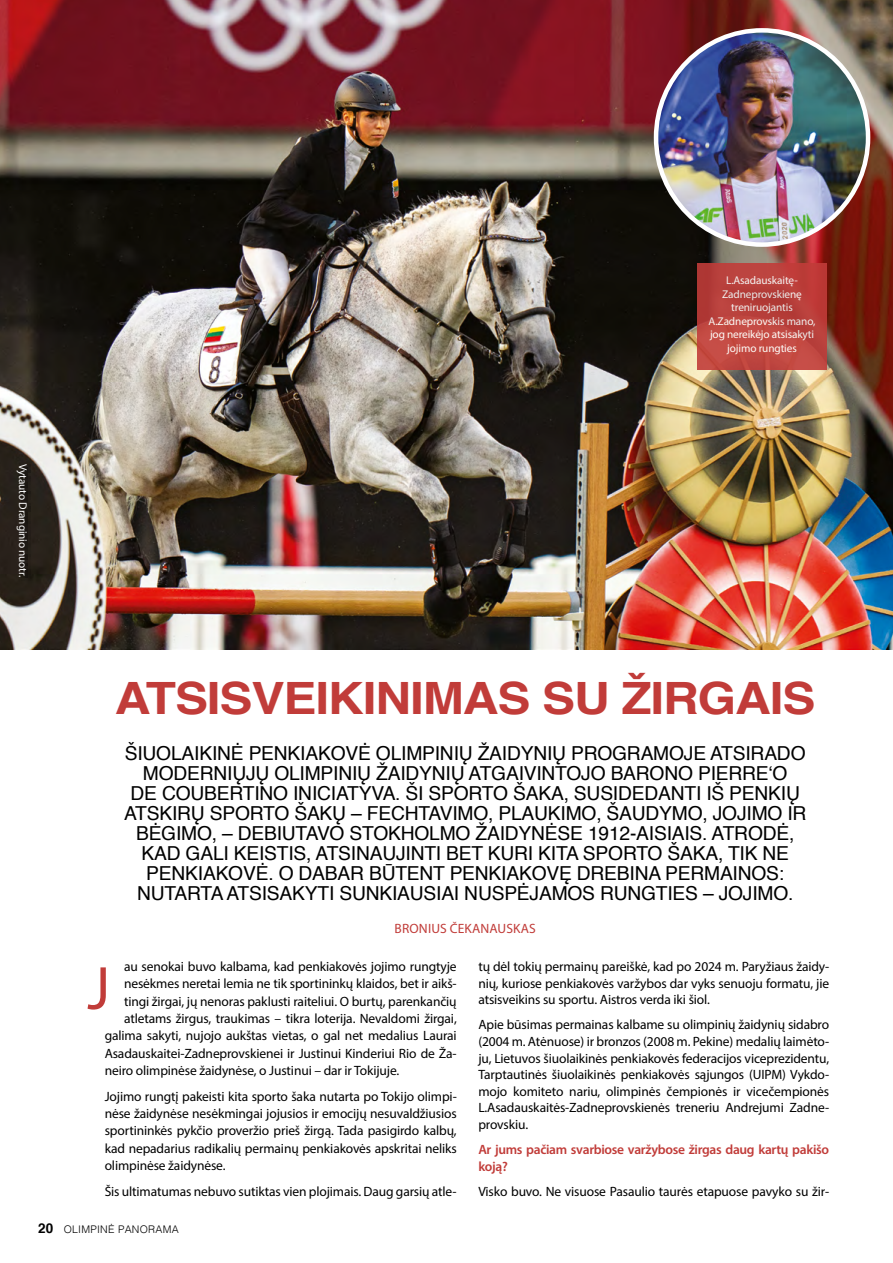
<style>
.page{position:relative;width:893px;height:1263px;background:#fff}
.page>*{position:absolute;margin:0;border:0;box-sizing:border-box;transform-origin:0 0}
.t1{font:61.5px "Myriad Pro";color:#c13c39}
.t2{font:700 44.55px "Helvetica";letter-spacing:-.02em;color:#c13c39;scale:1.11 1}
.t3{font:19.2px/20.1px "Helvetica";letter-spacing:-.01em;color:#000;text-align:center}
.t4{font:13.5px/16.6px "Myriad Pro";letter-spacing:-.01em;color:#000;text-align:justify}
.t5{font:600 13.5px/16.6px "Myriad Pro";letter-spacing:-.02em;color:#c13c39}
.t6{font:13.5px "Myriad Pro";letter-spacing:.01em;color:#c13c39}
.t7{font:11.25px/13.5px "Myriad Pro";letter-spacing:-.01em;color:#fff;text-align:center}
.t8{font:300 10.5px "Helvetica";letter-spacing:.025em;color:#000}
.s1{font-weight:700;font-size:13.5px}
</style>
<div class="page">
<img style="left:0;top:0;width:893px;height:649px">
<div style="left:17px;top:464px;width:13px;height:116px;background:#1f1a15"></div>
<div style="left:697px;top:264px;width:130px;height:106px;background:linear-gradient(to right,#bc453f,#bd413c)"></div>
<img style="left:656px;top:30px;width:212px;height:215px">
<p class="t7" style="left:709px;top:273px;width:108px">L.Asadauskaitę-<br>Zadneprovskienę treniruojantis<br>A.Zadneprovskis mano, jog nereikėjo atsisakyti jojimo rungties</p>
<p class="t7" style="left:30px;top:464px;width:115px;rotate:90deg">Vytauto Dranginio nuotr.</p>
<h2 class="t2" style="left:115px;top:662px;width:633px">ATSISVEIKINIMAS SU ŽIRGAIS</h2>
<p class="t3" style="left:124px;top:743px;width:684px">ŠIUOLAIKINĖ PENKIAKOVĖ OLIMPINIŲ ŽAIDYNIŲ PROGRAMOJE ATSIRADO MODERNIŲJŲ OLIMPINIŲ ŽAIDYNIŲ ATGAIVINTOJO BARONO PIERRE‘O<br>DE COUBERTINO INICIATYVA. ŠI SPORTO ŠAKA, SUSIDEDANTI IŠ PENKIŲ ATSKIRŲ SPORTO ŠAKŲ – FECHTAVIMO, PLAUKIMO, ŠAUDYMO, JOJIMO IR BĖGIMO, – DEBIUTAVO STOKHOLMO ŽAIDYNĖSE 1912-AISIAIS. ATRODĖ, KAD GALI KEISTIS, ATSINAUJINTI BET KURI KITA SPORTO ŠAKA, TIK NE PENKIAKOVĖ. O DABAR BŪTENT PENKIAKOVĘ DREBINA PERMAINOS:<br>NUTARTA ATSISAKYTI SUNKIAUSIAI NUSPĖJAMOS RUNGTIES – JOJIMO.</p>
<p class="t6" style="left:395px;top:920px;width:143px">BRONIUS ČEKANAUSKAS</p>
<p class="t4" style="left:124px;top:958px;width:334px">au senokai buvo kalbama, kad penkiakovės jojimo rungtyje</p>
<p class="t4" style="left:124px;top:975px;width:334px">nesėkmes neretai lemia ne tik sportininkų klaidos, bet ir aikš-</p>
<p class="t4" style="left:124px;top:993px;width:334px">tingi žirgai, jų nenoras paklusti raiteliui. O burtų, parenkančių</p>
<p class="t4" style="left:124px;top:1010px;width:334px">atletams žirgus, traukimas – tikra loterija. Nevaldomi žirgai,</p>
<p class="t4" style="left:105px;top:1027px;width:354px">galima sakyti, nujojo aukštas vietas, o gal net medalius Laurai</p>
<p class="t4" style="left:105px;top:1044px;width:354px">Asadauskaitei-Zadneprovskienei ir Justinui Kinderiui Rio de Ža-</p>
<p class="t4" style="left:105px;top:1062px;width:296px">neiro olimpinėse žaidynėse, o Justinui – dar ir Tokijuje.</p>
<p class="t4" style="left:105px;top:1087px;width:354px;line-height:17.2px">Jojimo rungtį pakeisti kita sporto šaka nutarta po Tokijo olimpi&shy;nėse žaidynėse nesėkmingai jojusios ir emocijų nesuvaldžiusios sportininkės pykčio proveržio prieš žirgą. Tada pasigirdo kalbų, kad nepadarius radikalių permainų penkiakovės apskritai neliks olimpinėse žaidynėse.</p>
<p class="t4" style="left:105px;top:1182px;width:354px">Šis ultimatumas nebuvo sutiktas vien plojimais. Daug garsių atle-</p>
<h1 class="t1" style="left:87px;top:950px;width:24px">J</h1>
<p class="t8" style="left:38px;top:1220px;width:142px"><span class="s1">20</span> OLIMPINĖ PANORAMA</p>
<p class="t4" style="left:478px;top:958px;width:352px">tų dėl tokių permainų pareiškė, kad po 2024 m. Paryžiaus žaidy&shy;nių, kuriose penkiakovės varžybos dar vyks senuoju formatu, jie atsisveikins su sportu. Aistros verda iki šiol.</p>
<p class="t4" style="left:478px;top:1016px;width:352px">Apie būsimas permainas kalbame su olimpinių žaidynių sidabro (2004 m. Atėnuose) ir bronzos (2008 m. Pekine) medalių laimėto&shy;ju, Lietuvos šiuolaikinės penkiakovės federacijos viceprezidentu, Tarptautinės šiuolaikinės penkiakovės sąjungos (UIPM) Vykdo&shy;mojo komiteto nariu, olimpinės čempionės ir vicečempionės L.Asadauskaitės-Zadneprovskienės treneriu Andrejumi Zadne&shy;provskiu.</p>
<p class="t5" style="left:478px;top:1141px;width:352px">Ar jums pačiam svarbiose varžybose žirgas daug kartų pakišo koją?</p>
<p class="t4" style="left:478px;top:1183px;width:352px">Visko buvo. Ne visuose Pasaulio taurės etapuose pavyko su žir-</p>
</div>
